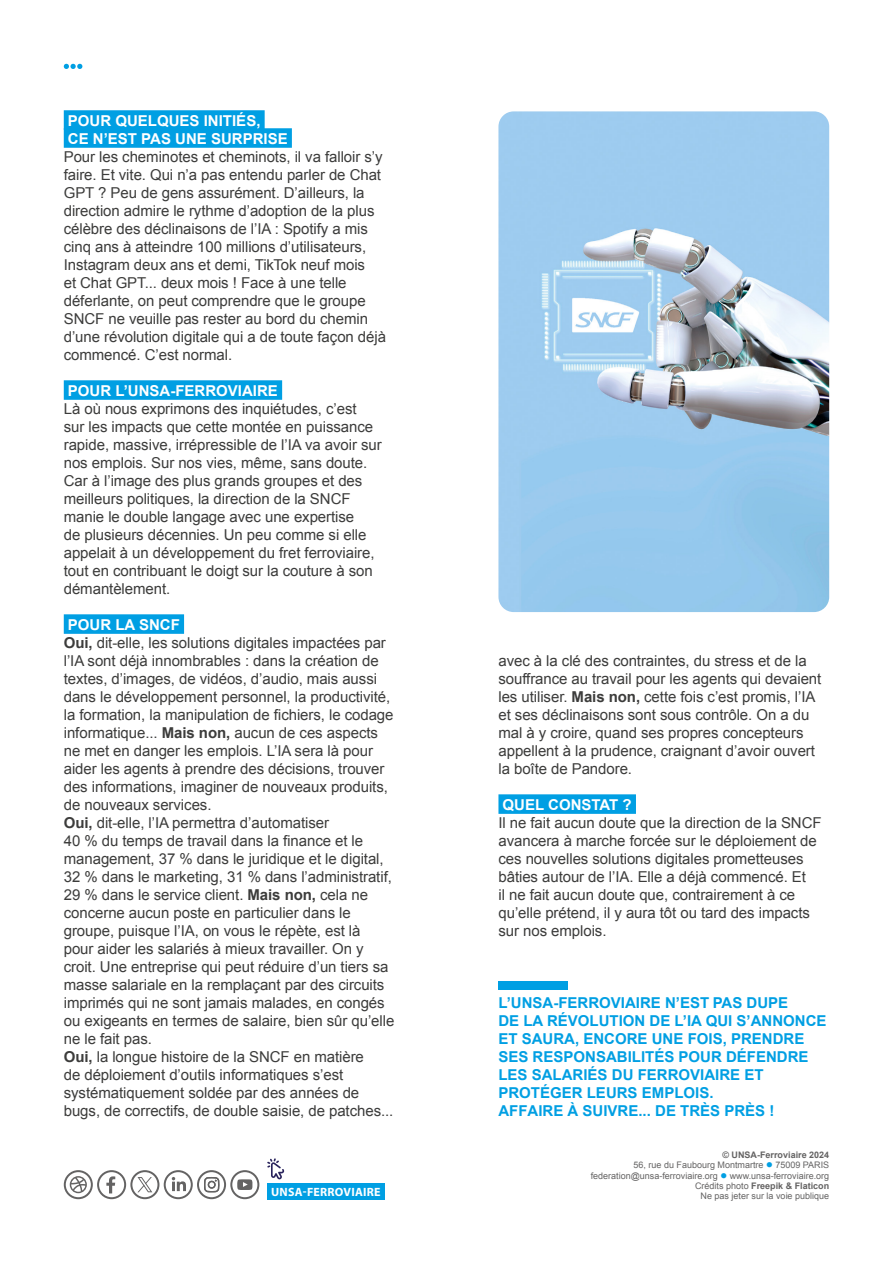
<style>
.page{position:relative;width:893px;height:1263px;background:#fff}
.page>*{position:absolute;margin:0;border:0;box-sizing:border-box;transform-origin:0 0}
.t1{font:15px/18px "Arial";letter-spacing:-.005em;color:#3c3c3b}
.t2{font:700 15px/18px "Arial";color:#009fe3}
.t3{font:700 15px/18px "Arial";color:#fff}
.t4{font:700 12px "Myriad Pro";letter-spacing:.02em;color:#fff}
.t5{font:9px/10.4px "Arial";color:#646363;text-align:right}
.s1{font-weight:700;color:#fff}
.s2{font-weight:700}
.s3{color:#009fe3}
</style>
<div class="page">
<div style="left:267px;top:1183px;width:118px;height:16px;background:#009fe3"></div>
<svg style="left:267px;top:1158px;width:17px;height:22px"></svg>
<svg style="left:64px;top:1170px;width:195px;height:29px"></svg>
<svg style="left:64px;top:64px;width:18px;height:5px"></svg>
<div style="left:64px;top:110px;width:201px;height:20px;background:#009fe3"></div>
<div style="left:64px;top:128px;width:228px;height:20px;background:#009fe3"></div>
<div style="left:64px;top:380px;width:218px;height:20px;background:#009fe3"></div>
<div style="left:64px;top:614px;width:120px;height:20px;background:#009fe3"></div>
<div style="left:498px;top:794px;width:138px;height:20px;background:#009fe3"></div>
<div style="left:498px;top:982px;width:70px;height:8px;background:#009fe3"></div>
<img style="left:498px;top:111px;width:331px;height:501px">
<p class="t3" style="left:68px;top:112px;width:221px">POUR QUELQUES INITIÉS,<br>CE N’EST PAS UNE SURPRISE</p>
<p class="t1" style="left:64px;top:148px;width:324px">Pour les cheminotes et cheminots, il va falloir s’y faire. Et vite. Qui n’a pas entendu parler de Chat GPT ? Peu de gens assurément. D’ailleurs, la direction admire le rythme d’adoption de la plus célèbre des déclinaisons de l’IA : Spotify a mis cinq ans à atteindre 100 millions d’utilisateurs, Instagram deux ans et demi, TikTok neuf mois<br>et Chat GPT... deux mois ! Face à une telle déferlante, on peut comprendre que le groupe SNCF ne veuille pas rester au bord du chemin d’une révolution digitale qui a de toute façon déjà commencé. C’est normal.</p>
<p class="t3" style="left:68px;top:382px;width:212px">POUR L’UNSA-FERROVIAIRE</p>
<p class="t1" style="left:64px;top:400px;width:320px">Là où nous exprimons des inquiétudes, c’est<br>sur les impacts que cette montée en puissance rapide, massive, irrépressible de l’IA va avoir sur nos emplois. Sur nos vies, même, sans doute.<br>Car à l’image des plus grands groupes et des meilleurs politiques, la direction de la SNCF manie le double langage avec une expertise<br>de plusieurs décennies. Un peu comme si elle appelait à un développement du fret ferroviaire, tout en contribuant le doigt sur la couture à son démantèlement.</p>
<p class="t1" style="left:64px;top:616px;width:332px"><span class="s1">POUR LA SNCF<br></span><span class="s2">Oui,</span> dit-elle, les solutions digitales impactées par l’IA sont déjà innombrables : dans la création de textes, d’images, de vidéos, d’audio, mais aussi dans le développement personnel, la productivité, la formation, la manipulation de fichiers, le codage informatique... <span class="s2">Mais non,</span> aucun de ces aspects ne met en danger les emplois. L’IA sera là pour aider les agents à prendre des décisions, trouver des informations, imaginer de nouveaux produits, de nouveaux services.<br><span class="s2">Oui,</span> dit-elle, l’IA permettra d’automatiser<br>40 % du temps de travail dans la finance et le management, 37 % dans le juridique et le digital, 32 % dans le marketing, 31 % dans l’administratif, 29 % dans le service client. <span class="s2">Mais non,</span> cela ne concerne aucun poste en particulier dans le groupe, puisque l’IA, on vous le répète, est là<br>pour aider les salariés à mieux travailler. On y croit. Une entreprise qui peut réduire d’un tiers sa masse salariale en la remplaçant par des circuits imprimés qui ne sont jamais malades, en congés ou exigeants en termes de salaire, bien sûr qu’elle ne le fait pas.<br><span class="s2">Oui,</span> la longue histoire de la SNCF en matière<br>de déploiement d’outils informatiques s’est systématiquement soldée par des années de bugs, de correctifs, de double saisie, de patches...</p>
<p class="t4" style="left:271px;top:1184px;width:111px">UNSA-FERROVIAIRE</p>
<p class="t1" style="left:498px;top:652px;width:324px">avec à la clé des contraintes, du stress et de la souffrance au travail pour les agents qui devaient les utiliser. <span class="s2">Mais non,</span> cette fois c’est promis, l’IA et ses déclinaisons sont sous contrôle. On a du mal à y croire, quand ses propres concepteurs appellent à la prudence, craignant d’avoir ouvert la boîte de Pandore.</p>
<p class="t3" style="left:503px;top:796px;width:131px">QUEL CONSTAT ?</p>
<p class="t1" style="left:498px;top:814px;width:325px">Il ne fait aucun doute que la direction de la SNCF avancera à marche forcée sur le déploiement de ces nouvelles solutions digitales prometteuses bâties autour de l’IA. Elle a déjà commencé. Et<br>il ne fait aucun doute que, contrairement à ce qu’elle prétend, il y aura tôt ou tard des impacts sur nos emplois.</p>
<p class="t2" style="left:498px;top:994px;width:330px">L’UNSA-FERROVIAIRE N’EST PAS DUPE<br>DE LA RÉVOLUTION DE L’IA QUI S’ANNONCE ET SAURA, ENCORE UNE FOIS, PRENDRE SES RESPONSABILITÉS POUR DÉFENDRE LES SALARIÉS DU FERROVIAIRE ET PROTÉGER LEURS EMPLOIS.<br>AFFAIRE À SUIVRE... DE TRÈS PRÈS !</p>
<p class="t5" style="left:591px;top:1149px;width:240px"><span class="s2">© UNSA-Ferroviaire 2024<br></span>56, rue du Faubourg Montmartre <span class="s3">●</span> 75009 PARIS federation@unsa-ferroviaire.org <span class="s3">●</span> www.unsa-ferroviaire.org Crédits photo <span class="s2">Freepik &amp; Flaticon<br></span>Ne pas jeter sur la voie publique</p>
</div>
